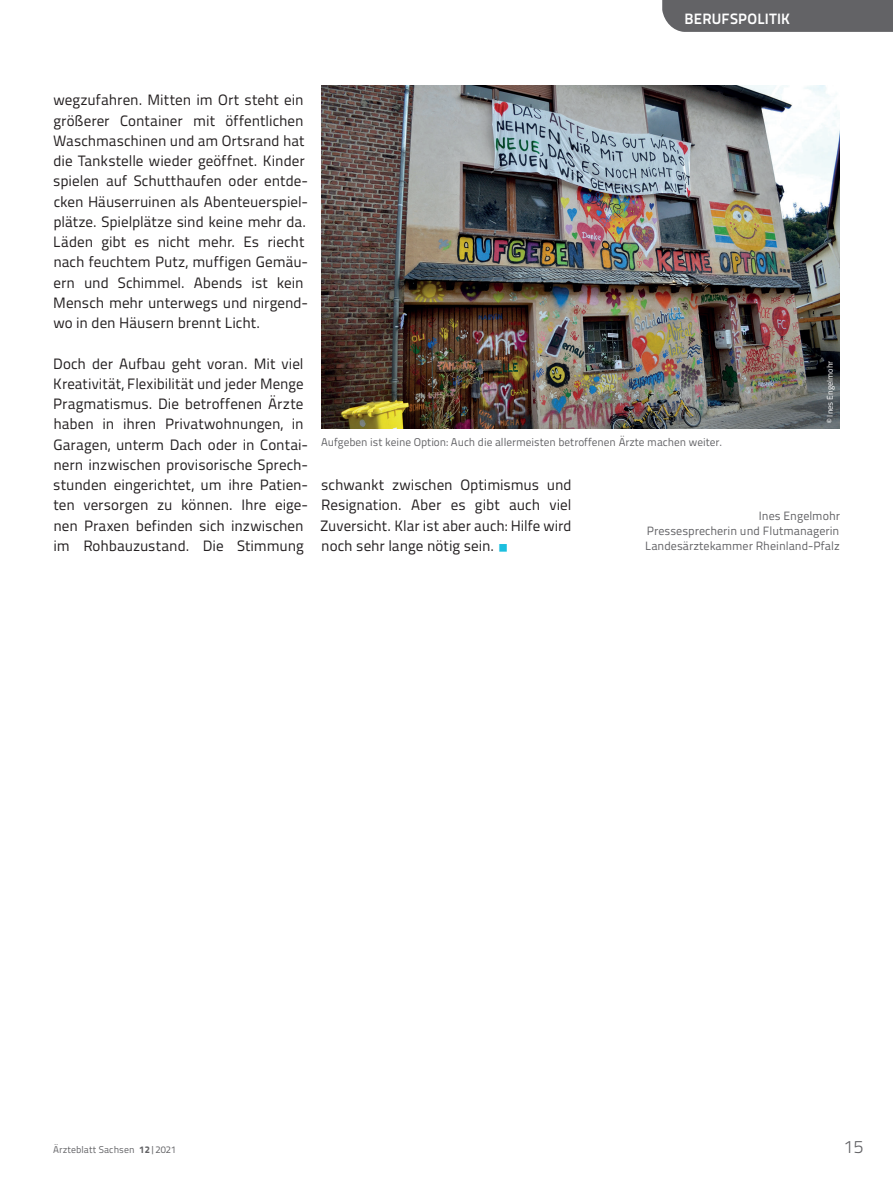
<style>
.page{position:relative;width:893px;height:1191px;background:#fff}
.page>*{position:absolute;margin:0;border:0;box-sizing:border-box;transform-origin:0 0}
.t1{font:300 18px "Titillium Text";color:#636366}
.t2{font:15px/20.2px "Titillium Text";color:#231f20}
.t3{font:700 15px "Titillium Text";letter-spacing:.01em;color:#fff}
.t4{font:12px/15px "Titillium Text";color:#636366;text-align:justify}
.t5{font:11.25px "Titillium Text";color:#636366}
.t6{font:9.75px "Titillium Text";letter-spacing:.01em;color:#636366}
.t7{font:8.25px "Titillium Text";color:#fff}
.s1{color:#1cbfdf}
.s2{font-weight:800}
</style>
<div class="page">
<div style="left:662px;top:0;width:231px;height:32px;background:#636366"></div>
<img style="left:321px;top:85px;width:519px;height:344px">
<p class="t3" style="left:685px;top:7px;width:107px">BERUFSPOLITIK</p>
<p class="t2" style="left:53px;top:89px;width:257px">wegzufahren. Mitten im Ort steht ein größerer Container mit öffentlichen Waschmaschinen und am Ortsrand hat die Tankstelle wieder geöffnet. Kinder spielen auf Schutthaufen oder entde&shy;cken Häuserruinen als Abenteuerspiel&shy;plätze. Spielplätze sind keine mehr da.<br>Läden gibt es nicht mehr. Es riecht nach feuchtem Putz, muffigen Gemäu&shy;ern und Schimmel. Abends ist kein Mensch mehr unterwegs und nirgend&shy;wo in den Häusern brennt Licht.</p>
<p class="t2" style="left:53px;top:352px;width:256px">Doch der Aufbau geht voran. Mit viel Kreativität, Flexibilität und jeder Menge Pragmatismus. Die betroffenen Ärzte haben in ihren Privatwohnungen, in Garagen, unterm Dach oder in Contai&shy;nern inzwischen provisorische Sprech&shy;stunden eingerichtet, um ihre Patien&shy;ten versorgen zu können. Ihre eige&shy;nen Praxen befinden sich inzwischen im Rohbauzustand. Die Stimmung</p>
<p class="t5" style="left:321px;top:433px;width:401px">Aufgeben ist keine Option: Auch die allermeisten betroffenen Ärzte machen weiter.</p>
<p class="t7" style="left:824px;top:423px;width:64px;rotate:-90deg">© Ines Engelmohr</p>
<p class="t2" style="left:320px;top:474px;width:253px;text-align:justify">schwankt zwischen Optimismus und Resignation. Aber es gibt auch viel Zuversicht. Klar ist aber auch: Hilfe wird noch sehr lange nötig sein. <span class="s1">○</span></p>
<p class="t4" style="left:645px;top:508px;width:196px;text-indent:114px">Ines Engelmohr Pressesprecherin und Flutmanagerin Landesärztekammer Rheinland-Pfalz</p>
<p class="t6" style="left:53px;top:1142px;width:125px">Ärzteblatt Sachsen <span class="s2">12</span>|2021</p>
<p class="t1" style="left:844px;top:1133px;width:21px">15</p>
</div>
